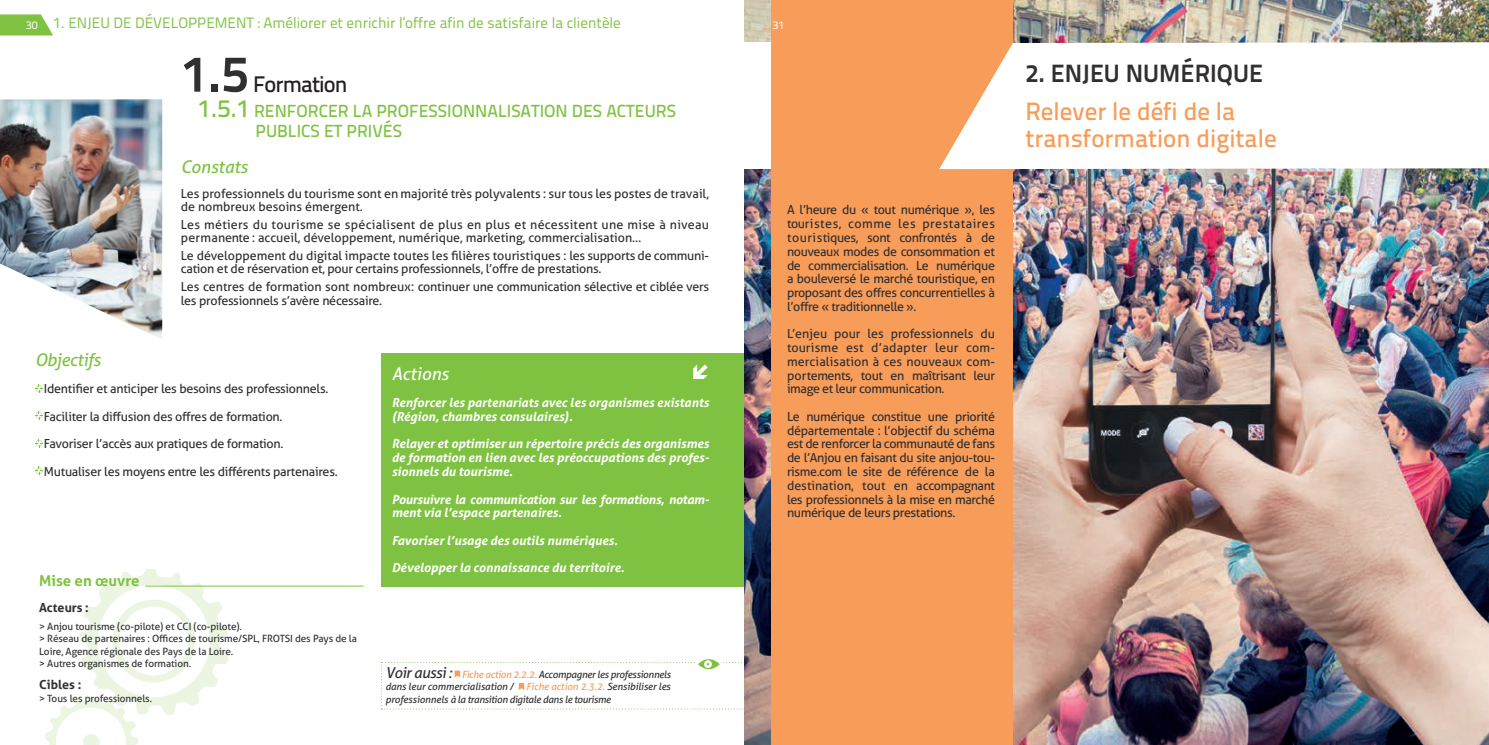
<style>
.page{position:relative;width:1489px;height:745px;background:#fff}
.page>*{position:absolute;margin:0;border:0;box-sizing:border-box;transform-origin:0 0}
.t1{font:700 51.25px "Titillium Text 22 L";color:#312f30}
.t2{font:500 25px/27.5px "Titillium Text 22 L";color:#f89c59}
.t3{font:700 25px "Titillium Text 22 L";color:#312f30}
.t4{font:500 22.5px "Titillium Text 22 L";letter-spacing:-.04em;color:#231f20}
.t5{font:500 17.5px "Titillium Text 22 L";color:#7fc241}
.TexteCourant{font:italic 17.5px "Aller";letter-spacing:-.02em;color:#7fc241}
.Titre4{font:italic 17.5px "Aller";color:#7fc241}
.Titre4-2{font:italic 17.5px "Aller";color:#fff}
.t6{font:15px "Titillium Text 22 L";color:#7fc241}
.Mise_en_oeuvre{font:700 15px "Aller";color:#7fc241}
.TexteCourant-2{font:12.5px/13.8px "Aller";letter-spacing:-.03em;color:#312f30;text-align:justify}
.actiontexte{font:12.5px/13.8px "Aller";letter-spacing:-.02em;color:#312f30}
.TexteCourant-3{font:italic 700 12.5px/13.8px "Aller";color:#fff}
.actiontexte-2{font:12.5px/13.8px "Aller";color:#312f30}
.Objectif_Actions{font:12.5px "Aller";letter-spacing:-.02em;color:#312f30}
.TexteCourant-4{font:italic 700 12.5px/13.8px "Aller";letter-spacing:-.02em;color:#fff}
.Acteurs{font:700 12.5px "Aller";color:#312f30}
.ListeROSE{font:11.25px "Titillium Text 22 L";color:#fff}
.ListeROSE-2{font:10px/12.5px "Aller";letter-spacing:-.01em;color:#312f30}
.t7{font:italic 10px/12.5px "Aller";letter-spacing:-.03em;color:#312f30}
.t8{font:italic 10px/12.5px "Aller";letter-spacing:-.01em;color:#312f30}
.s1{font-size:11.25px;color:#fff}
.s2{font-size:25px}
.s3{font-size:15px}
.s4{color:#f89c59}
</style>
<div class="page">
<svg style="left:0;top:14px;width:53px;height:21px"></svg>
<svg style="left:35px;top:384px;width:8px;height:8px"></svg>
<svg style="left:35px;top:439px;width:8px;height:8px"></svg>
<svg style="left:35px;top:411px;width:8px;height:8px"></svg>
<svg style="left:35px;top:466px;width:8px;height:8px"></svg>
<img style="left:0;top:99px;width:162px;height:240px">
<div style="left:381px;top:352px;width:381px;height:234px;background:#7fc241"></div>
<svg style="left:693px;top:364px;width:14px;height:15px"></svg>
<svg style="left:45px;top:569px;width:183px;height:175px"></svg>
<hr style="left:145px;top:585px;width:218px;height:1px;background:#7fc241">
<svg style="left:381px;top:659px;width:363px;height:50px"></svg>
<img style="left:744px;top:0;width:744px;height:744px">
<div style="left:771px;top:0;width:241px;height:744px;background:#f89c59"></div>
<svg style="left:939px;top:42px;width:549px;height:127px"></svg>
<div style="left:744px;top:42px;width:27px;height:127px;background:#fff"></div>
<p class="t6" style="left:26px;top:12px;width:596px"><span class="s1">30</span> 1. ENJEU DE DÉVELOPPEMENT : Améliorer et enrichir l’offre afin de satisfaire la clientèle</p>
<p class="t1" style="left:182px;top:34px;width:69px">1.5</p>
<p class="t4" style="left:253px;top:67px;width:96px">Formation</p>
<p class="t5" style="left:198px;top:97px;width:479px"><span class="s2">1.5.1</span> RENFORCER LA PROFESSIONNALISATION DES ACTEURS</p>
<p class="t5" style="left:255px;top:117px;width:148px">PUBLICS ET PRIVÉS</p>
<p class="Titre4" style="left:181px;top:156px;width:69px">Constats</p>
<p class="actiontexte-2" style="left:181px;top:186px;width:529px">Les professionnels du tourisme sont en majorité très polyvalents : sur tous les postes de travail, de nombreux besoins émergent.</p>
<p class="actiontexte-2" style="left:181px;top:217px;width:529px">Les métiers du tourisme se spécialisent de plus en plus et nécessitent une mise à niveau permanente : accueil, développement, numérique, marketing, commercialisation…</p>
<p class="actiontexte" style="left:181px;top:248px;width:529px">Le développement du digital impacte toutes les filières touristiques : les supports de communi&shy;cation et de réservation et, pour certains professionnels, l’offre de prestations.</p>
<p class="actiontexte" style="left:181px;top:279px;width:529px">Les centres de formation sont nombreux : continuer une communication sélective et ciblée vers les professionnels s’avère nécessaire.</p>
<p class="TexteCourant" style="left:35px;top:349px;width:67px">Objectifs</p>
<p class="Objectif_Actions" style="left:44px;top:381px;width:286px">Identifier et anticiper les besoins des professionnels.</p>
<p class="Objectif_Actions" style="left:44px;top:408px;width:240px">Faciliter la diffusion des offres de formation.</p>
<p class="Objectif_Actions" style="left:44px;top:436px;width:241px">Favoriser l’accès aux pratiques de formation.</p>
<p class="Objectif_Actions" style="left:44px;top:463px;width:295px">Mutualiser les moyens entre les différents partenaires.</p>
<p class="Mise_en_oeuvre" style="left:39px;top:571px;width:102px">Mise en œuvre</p>
<p class="Acteurs" style="left:39px;top:599px;width:51px">Acteurs :</p>
<p class="ListeROSE-2" style="left:39px;top:619px;width:204px">&gt; Anjou tourisme (co-pilote) et CCI (co-pilote).</p>
<p class="ListeROSE-2" style="left:39px;top:631px;width:319px">&gt; Réseau de partenaires : Offices de tourisme/SPL, FROTSI des Pays de la<br>Loire, Agence régionale des Pays de la Loire.</p>
<p class="ListeROSE-2" style="left:39px;top:656px;width:153px">&gt; Autres organismes de formation.</p>
<p class="Acteurs" style="left:39px;top:676px;width:44px">Cibles :</p>
<p class="ListeROSE-2" style="left:39px;top:691px;width:114px">&gt; Tous les professionnels.</p>
<p class="Titre4-2" style="left:392px;top:362px;width:59px">Actions</p>
<p class="TexteCourant-3" style="left:392px;top:395px;width:319px">Renforcer les partenariats avec les organismes existants (Région, chambres consulaires).</p>
<p class="TexteCourant-3" style="left:392px;top:436px;width:319px;text-align:justify">Relayer et optimiser un répertoire précis des organismes de formation en lien avec les préoccupations des profes&shy;sionnels du tourisme.</p>
<p class="TexteCourant-4" style="left:392px;top:491px;width:319px">Poursuivre la communication sur les formations, notam&shy;ment via l’espace partenaires.</p>
<p class="TexteCourant-3" style="left:392px;top:533px;width:227px">Favoriser l’usage des outils numériques.</p>
<p class="TexteCourant-3" style="left:392px;top:560px;width:234px">Développer la connaissance du territoire.</p>
<p class="t7" style="left:385px;top:667px;width:287px"><span class="s3">Voir aussi :</span> <span class="s4">Fiche action 2.2.2.</span> Accompagner les professionnels dans leur commercialisation /</p>
<p class="t8" style="left:385px;top:679px;width:287px;text-indent:141px"><span class="s4">Fiche action 2.3.2.</span> Sensibiliser les professionnels à la transition digitale dans le tourisme</p>
<p class="ListeROSE" style="left:772px;top:17px;width:13px">31</p>
<p class="TexteCourant-2" style="left:787px;top:203px;width:209px">A l’heure du « tout numérique », les touristes, comme les prestataires touristiques, sont confrontés à de nouveaux modes de consommation et de commercialisation. Le numérique a bouleversé le marché touristique, en proposant des offres concurrentielles à l’offre « traditionnelle ».</p>
<p class="TexteCourant-2" style="left:787px;top:327px;width:209px">L’enjeu pour les professionnels du tourisme est d’adapter leur com&shy;mercialisation à ces nouveaux com&shy;portements, tout en maîtrisant leur image et leur communication.</p>
<p class="TexteCourant-2" style="left:787px;top:409px;width:209px">Le numérique constitue une priorité départementale : l’objectif du schéma est de renforcer la communauté de fans de l’Anjou en faisant du site anjou-tou&shy;risme.com le site de référence de la destination, tout en accompagnant les professionnels à la mise en marché numérique de leurs prestations.</p>
<p class="t3" style="left:1025px;top:54px;width:239px">2. ENJEU NUMÉRIQUE</p>
<p class="t2" style="left:1025px;top:96px;width:253px">Relever le défi de la transformation digitale</p>
</div>
